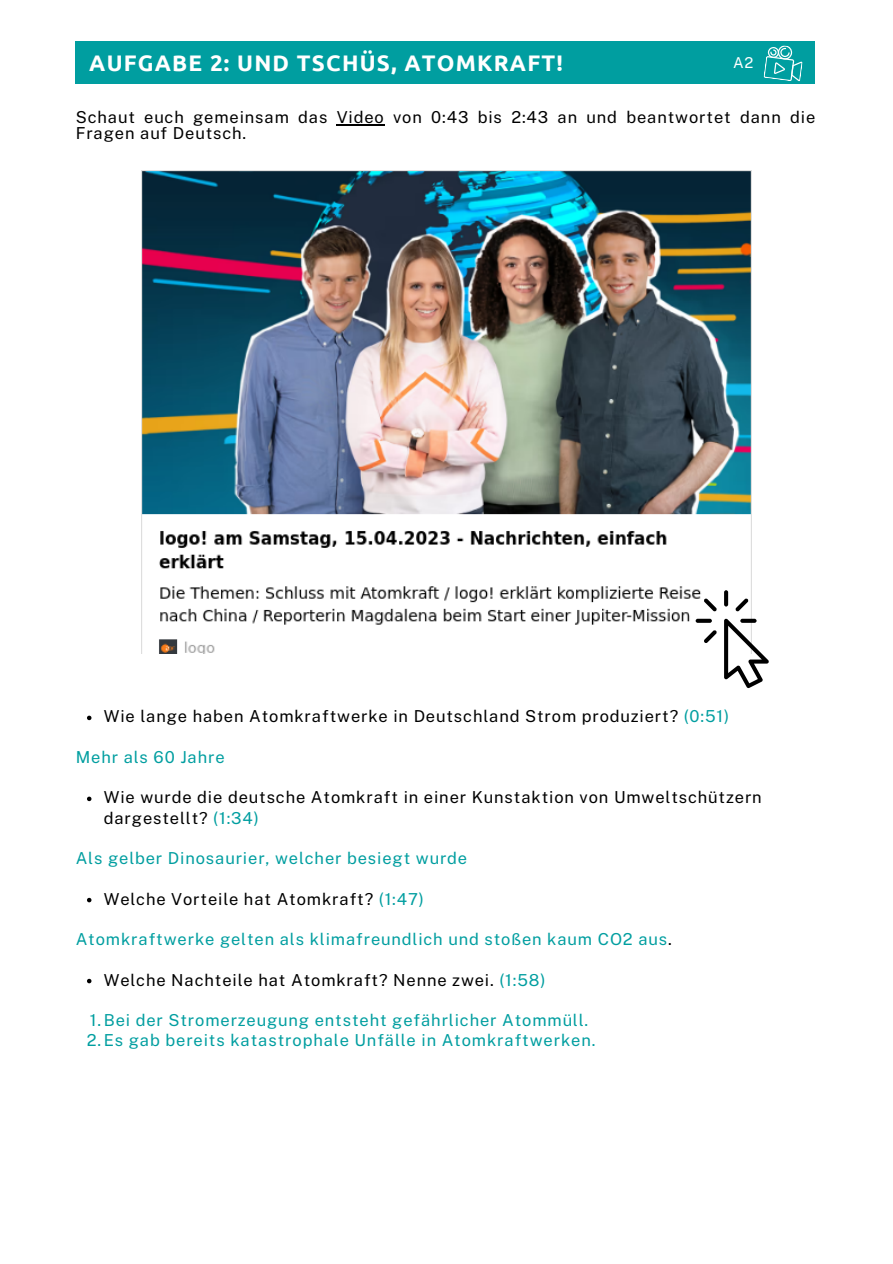
<style>
.page{position:relative;width:893px;height:1264px;background:#fff}
.page>*{position:absolute;margin:0;border:0;box-sizing:border-box;transform-origin:0 0}
.t1{font:700 22.5px "Ubuntu";letter-spacing:.055em;color:#fff}
.t2{font:16.5px/15.8px "Public Sans";letter-spacing:.055em;color:#000}
.t3{font:16.5px/20.2px "Public Sans";letter-spacing:.055em;color:#009ea0}
.t4{font:15px "Public Sans";color:#fff}
.s1{color:#009ea0}
.s2{color:#000}
</style>
<div class="page">
<hr style="left:337px;top:124px;width:48px;height:1px;background:#000">
<div style="left:76px;top:41px;width:738px;height:42px;background:#009ea0"></div>
<svg style="left:87px;top:715px;width:4px;height:5px"></svg>
<svg style="left:87px;top:796px;width:4px;height:5px"></svg>
<svg style="left:87px;top:897px;width:4px;height:5px"></svg>
<svg style="left:87px;top:978px;width:4px;height:5px"></svg>
<img style="left:141px;top:171px;width:610px;height:482px">
<svg style="left:724px;top:618px;width:44px;height:70px"></svg>
<svg style="left:724px;top:590px;width:4px;height:16px"></svg>
<div style="left:695px;top:618px;width:16px;height:5px;background:#000;border-radius:2px"></div>
<div style="left:740px;top:618px;width:16px;height:5px;background:#000;border-radius:2px"></div>
<svg style="left:703px;top:598px;width:13px;height:13px"></svg>
<svg style="left:703px;top:630px;width:13px;height:13px"></svg>
<svg style="left:735px;top:598px;width:13px;height:13px"></svg>
<svg style="left:763px;top:45px;width:39px;height:36px"></svg>
<h1 class="t1" style="left:89px;top:50px;width:475px">AUFGABE 2: UND TSCHÜS, ATOMKRAFT!</h1>
<p class="t4" style="left:733px;top:54px;width:22px">A2</p>
<p class="t2" style="left:76px;top:109px;width:741px">Schaut euch gemeinsam das Video von 0:43 bis 2:43 an und beantwortet dann die<br>Fragen auf Deutsch.</p>
<p class="t2" style="left:104px;top:708px;width:627px">Wie lange haben Atomkraftwerke in Deutschland Strom produziert? <span class="s1">(0:51)</span></p>
<p class="t3" style="left:76px;top:746px;width:150px">Mehr als 60 Jahre</p>
<p class="t2" style="left:104px;top:787px;width:659px;line-height:20.2px">Wie wurde die deutsche Atomkraft in einer Kunstaktion von Umweltschützern dargestellt? <span class="s1">(1:34)</span></p>
<p class="t3" style="left:76px;top:848px;width:393px">Als gelber Dinosaurier, welcher besiegt wurde</p>
<p class="t2" style="left:104px;top:890px;width:322px">Welche Vorteile hat Atomkraft? <span class="s1">(1:47)</span></p>
<p class="t3" style="left:76px;top:929px;width:597px">Atomkraftwerke gelten als klimafreundlich und stoßen kaum CO2 aus<span class="s2">.</span></p>
<p class="t2" style="left:104px;top:971px;width:443px">Welche Nachteile hat Atomkraft? Nenne zwei. <span class="s1">(1:58)</span></p>
<p class="t3" style="left:87px;top:1009px;width:510px">1.Bei der Stromerzeugung entsteht gefährlicher Atommüll.<br>2.Es gab bereits katastrophale Unfälle in Atomkraftwerken.</p>
</div>
